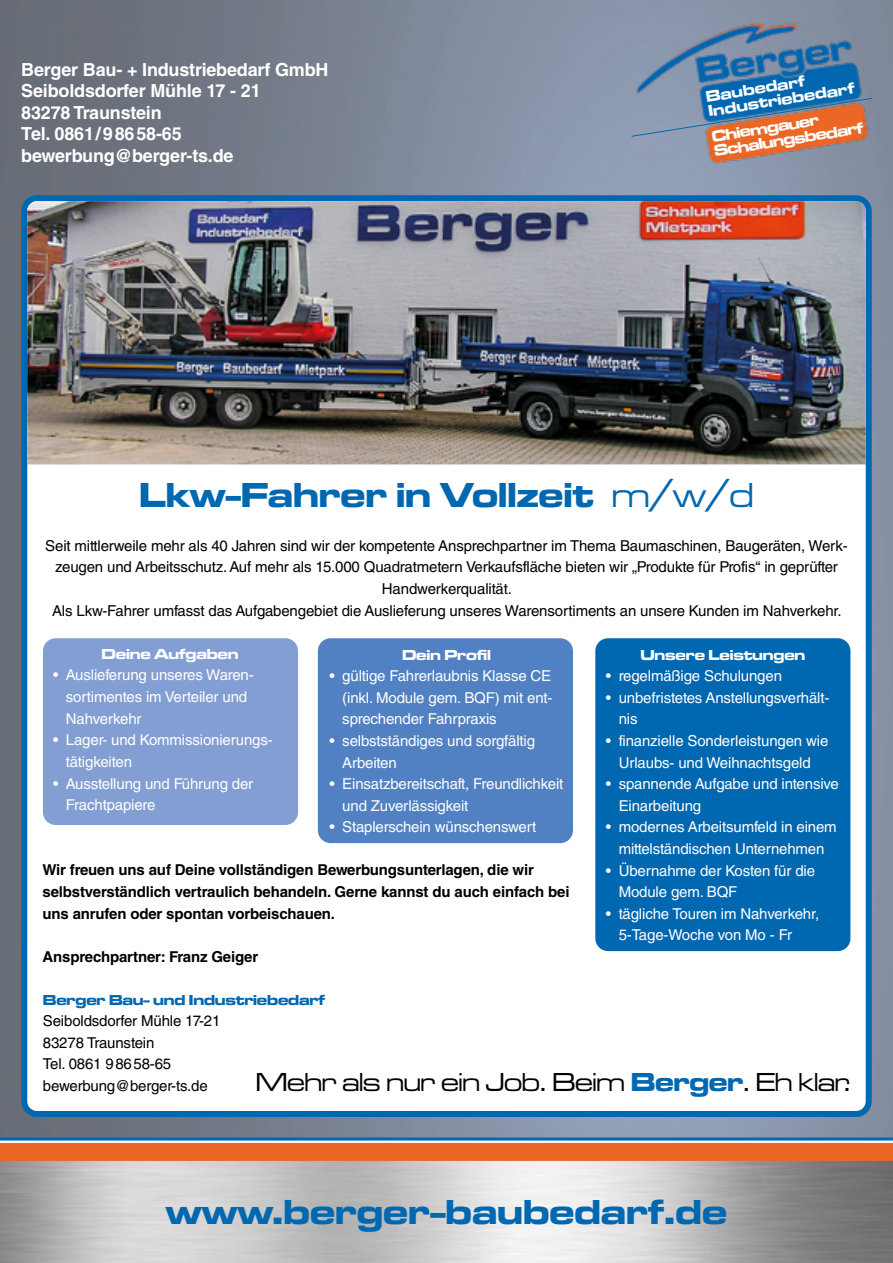
<style>
.page{position:relative;width:893px;height:1263px;background:#fff}
.page>*{position:absolute;margin:0;border:0;box-sizing:border-box;transform-origin:0 0}
.t1{font:700 expanded 36px "Microgramma DOT";color:#0067b1}
.t2{font:500 expanded 27px "Microgramma DOT";letter-spacing:-.01em;color:#000}
.t3{font:700 18px "Helvetica LT Std";letter-spacing:-.01em;color:#fff}
.t4{font:700 expanded 16.05px "Microgramma DOT";color:#fff}
.t5{font:15px/21.6px "Helvetica LT Std";letter-spacing:-.01em;color:#fff}
.t6{font:15px/21.6px "Helvetica LT Std";letter-spacing:-.01em;color:#000;text-align:center}
.t7{font:700 15px/21.6px "Helvetica LT Std";letter-spacing:-.01em;color:#000}
.t8{font:700 expanded 15px "Microgramma DOT";letter-spacing:-.01em;color:#fff}
.t9{font:700 expanded 15px "Microgramma DOT";letter-spacing:-.01em;color:#0067b1}
.s1{font-weight:500}
.s2{font-weight:700;color:#0067b1}
</style>
<div class="page">
<img style="left:0;top:0;width:893px;height:1137px">
<hr style="left:0;top:1137px;width:893px;height:3px;background:#0067b1">
<img style="left:0;top:1161px;width:893px;height:102px">
<div style="left:0;top:1143px;width:893px;height:18px;background:#ec6725"></div>
<div style="left:24px;top:198px;width:845px;height:916px;background:#fff;border-radius:13px"></div>
<div style="left:21px;top:195px;width:851px;height:922px;border:6px solid #0067b1;border-radius:13px"></div>
<div style="left:595px;top:638px;width:255px;height:313px;background:#0067b1;border-radius:13px"></div>
<div style="left:43px;top:638px;width:255px;height:187px;background:#839ed2;border-radius:13px"></div>
<div style="left:318px;top:638px;width:255px;height:205px;background:#5181c2;border-radius:13px"></div>
<img style="left:27px;top:201px;width:839px;height:263px">
<img style="left:633px;top:21px;width:238px;height:144px">
<svg style="left:618px;top:82px;width:267px;height:71px"></svg>
<p class="t3" style="left:21px;top:58px;width:309px">Berger Bau- + Industriebedarf GmbH</p>
<p class="t3" style="left:21px;top:80px;width:241px">Seiboldsdorfer Mühle 17 - 21</p>
<p class="t3" style="left:21px;top:101px;width:142px">83278 Traunstein</p>
<p class="t3" style="left:21px;top:123px;width:162px">Tel. 0861/98658-65</p>
<p class="t3" style="left:21px;top:145px;width:214px">bewerbung@berger-ts.de</p>
<p class="t4" style="left:704px;top:86px;width:102px;rotate:-9deg">Baubedarf</p>
<p class="t4" style="left:706px;top:100px;width:150px;rotate:-9deg">Industriebedarf</p>
<p class="t4" style="left:710px;top:126px;width:109px;rotate:-9deg">Chiemgauer</p>
<p class="t4" style="left:713px;top:140px;width:152px;rotate:-9deg">Schalungsbedarf</p>
<p class="t1" style="left:139px;top:470px;width:616px">Lkw-Fahrer in Vollzeit <span class="s1">m/w/d</span></p>
<p class="t6" style="left:45px;top:535px;width:804px">Seit mittlerweile mehr als 40 Jahren sind wir der kompetente Ansprechpartner im Thema Baumaschinen, Baugeräten, Werk&shy;zeugen und Arbeitsschutz. Auf mehr als 15.000 Quadratmetern Verkaufsfläche bieten wir „Produkte für Profis“ in geprüfter<br>Handwerkerqualität.</p>
<p class="t6" style="left:52px;top:600px;width:791px">Als Lkw-Fahrer umfasst das Aufgabengebiet die Auslieferung unseres Warensortiments an unsere Kunden im Nahverkehr.</p>
<p class="t8" style="left:101px;top:644px;width:139px">Deine Aufgaben</p>
<p class="t5" style="left:66px;top:664px;width:189px;text-indent:-13px">• Auslieferung unseres Waren&shy;sortimentes im Verteiler und<br>Nahverkehr</p>
<p class="t5" style="left:66px;top:729px;width:208px;text-indent:-13px">• Lager- und Kommissionierungs&shy;tätigkeiten</p>
<p class="t5" style="left:66px;top:772px;width:189px;text-indent:-13px">• Ausstellung und Führung der<br>Frachtpapiere</p>
<p class="t8" style="left:402px;top:644px;width:90px">Dein Profil</p>
<p class="t5" style="left:342px;top:665px;width:212px;text-align:justify;text-indent:-13px">• gültige Fahrerlaubnis Klasse CE (inkl. Module gem. BQF) mit ent&shy;sprechender Fahrpraxis</p>
<p class="t5" style="left:342px;top:730px;width:194px;text-indent:-13px">• selbstständiges und sorgfältig<br>Arbeiten</p>
<p class="t5" style="left:342px;top:773px;width:223px;text-indent:-13px">• Einsatzbereitschaft, Freundlichkeit und Zuverlässigkeit</p>
<p class="t5" style="left:330px;top:816px;width:208px">• Staplerschein wünschenswert</p>
<p class="t8" style="left:640px;top:644px;width:166px">Unsere Leistungen</p>
<p class="t5" style="left:606px;top:665px;width:178px">• regelmäßige Schulungen</p>
<p class="t5" style="left:619px;top:687px;width:212px;text-indent:-13px">• unbefristetes Anstellungsverhält&shy;nis</p>
<p class="t5" style="left:606px;top:730px;width:224px;text-align:center">• finanzielle Sonderleistungen wie<br>Urlaubs- und Weihnachtsgeld</p>
<p class="t5" style="left:619px;top:773px;width:222px;text-indent:-13px">• spannende Aufgabe und intensive<br>Einarbeitung</p>
<p class="t5" style="left:606px;top:816px;width:232px;text-align:center">• modernes Arbeitsumfeld in einem mittelständischen Unternehmen</p>
<p class="t5" style="left:619px;top:859px;width:198px;text-indent:-13px">• Übernahme der Kosten für die<br>Module gem. BQF</p>
<p class="t5" style="left:619px;top:903px;width:202px;text-indent:-13px">• tägliche Touren im Nahverkehr,<br>5-Tage-Woche von Mo - Fr</p>
<p class="t7" style="left:43px;top:859px;width:528px">Wir freuen uns auf Deine vollständigen Bewerbungsunterlagen, die wir selbstverständlich vertraulich behandeln. Gerne kannst du auch einfach bei uns anrufen oder spontan vorbeischauen.</p>
<p class="t7" style="left:43px;top:945px;width:217px">Ansprechpartner: Franz Geiger</p>
<p class="t9" style="left:43px;top:989px;width:284px">Berger Bau- und Industriebedarf</p>
<p class="t6" style="left:43px;top:1010px;width:179px">Seiboldsdorfer Mühle 17-21</p>
<p class="t6" style="left:43px;top:1032px;width:113px">83278 Traunstein</p>
<p class="t6" style="left:43px;top:1053px;width:130px">Tel. 0861 98658-65</p>
<p class="t6" style="left:43px;top:1075px;width:166px">bewerbung@berger-ts.de</p>
<p class="t2" style="left:256px;top:1065px;width:596px">Mehr als nur ein Job. Beim <span class="s2">Berger</span>. Eh klar.</p>
<p class="t1" style="left:166px;top:1187px;width:562px">www.berger-baubedarf.de</p>
</div>
